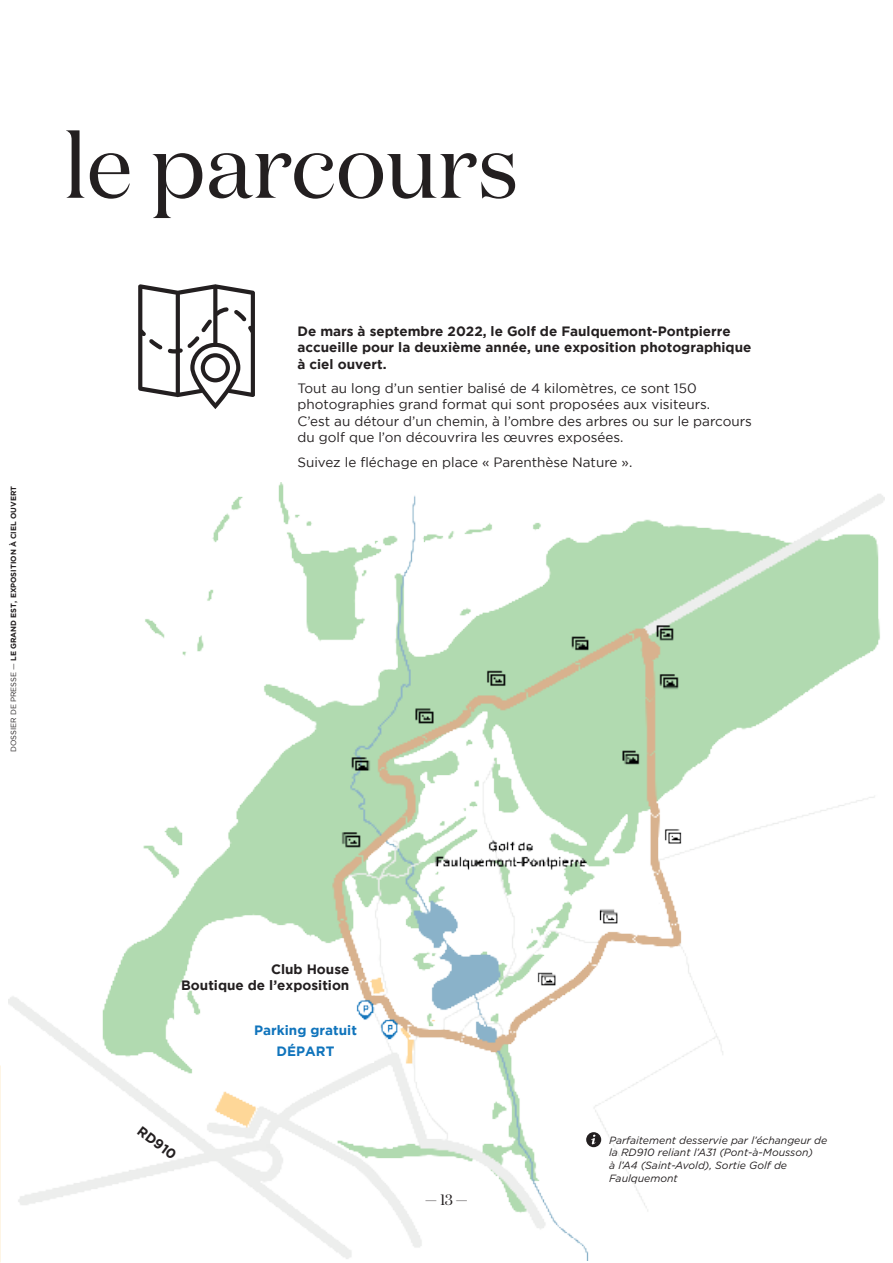
<style>
.page{position:relative;width:893px;height:1263px;background:#fff}
.page>*{position:absolute;margin:0;border:0;box-sizing:border-box;transform-origin:0 0}
.t1{font:90px "Domaine Display";color:#231f20}
.t2{font:15px "Domaine Display";color:#231f20}
.t3{font:13.5px/16.2px "Gotham";color:#231f20}
.t4{font:700 13.5px/16.2px "Gotham";color:#231f20}
.t5{font:700 13.5px/21px "Gotham";color:#1074bc;text-align:center}
.t6{font:italic 10.5px/12.6px "Gotham";color:#231f20}
.t7{font:700 7.5px "Gotham";color:#231f20}
.s1{font-weight:400}
</style>
<div class="page">
<img style="left:9px;top:483px;width:875px;height:778px">
<svg style="left:138px;top:284px;width:117px;height:125px"></svg>
<div style="left:238px;top:1024px;width:135px;height:38px;background:#fff"></div>
<svg style="left:586px;top:1132px;width:15px;height:15px"></svg>
<p class="t7" style="left:9px;top:752px;width:267px;rotate:-90deg"><span class="s1">DOSSIER DE PRESSE —</span> LE GRAND EST, EXPOSITION À CIEL OUVERT</p>
<h1 class="t1" style="left:64px;top:110px;width:457px">le parcours</h1>
<p class="t4" style="left:297px;top:323px;width:455px">De mars à septembre 2022, le Golf de Faulquemont-Pontpierre accueille pour la deuxième année, une exposition photographique à ciel ouvert.</p>
<p class="t3" style="left:297px;top:380px;width:456px">Tout au long d’un sentier balisé de 4 kilomètres, ce sont 150 photographies grand format qui sont proposées aux visiteurs.<br>C’est au détour d’un chemin, à l’ombre des arbres ou sur le parcours du golf que l’on découvrira les œuvres exposées.</p>
<p class="t3" style="left:297px;top:453px;width:336px">Suivez le fléchage en place « Parenthèse Nature ».</p>
<p class="t4" style="left:181px;top:961px;width:170px;text-align:right">Club House<br>Boutique de l’exposition</p>
<p class="t5" style="left:254px;top:1019px;width:104px">Parking gratuit<br>DÉPART</p>
<p class="t4" style="left:144px;top:1122px;width:46px;rotate:37deg">RD910</p>
<p class="t6" style="left:609px;top:1133px;width:220px">Parfaitement desservie par l’échangeur de la RD910 reliant l’A31 (Pont-à-Mousson)<br>à l’A4 (Saint-Avold), Sortie Golf de Faulquemont</p>
<p class="t2" style="left:425px;top:1190px;width:44px">— 13 —</p>
</div>
